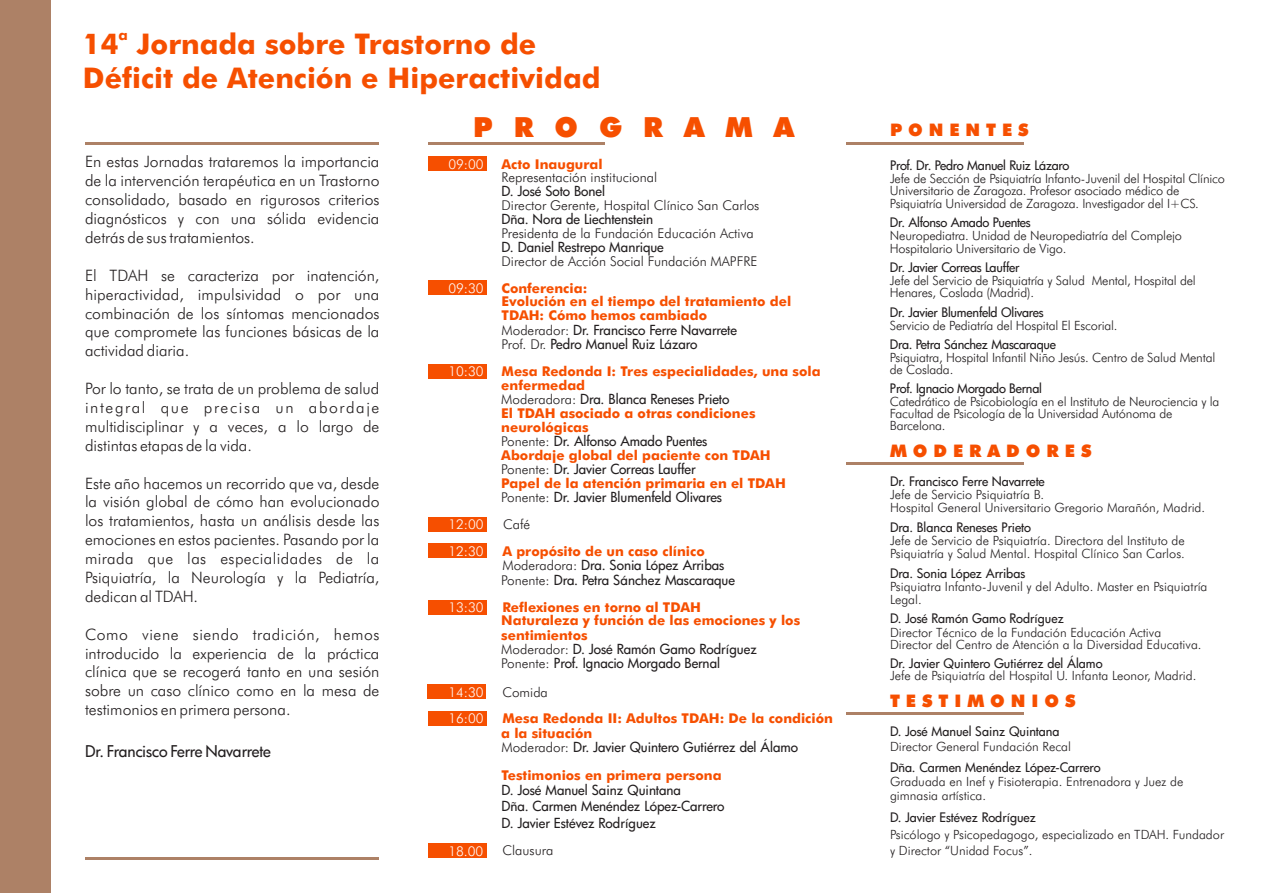
<style>
.page{position:relative;width:1263px;height:893px;background:#fff}
.page>*{position:absolute;margin:0;border:0;box-sizing:border-box;transform-origin:0 0}
.t1{font:700 28.5px/34.3px "Futura BT";color:#f64f00}
.t2{font:900 27.75px "Futura BT";letter-spacing:.76em;color:#f64f00}
.t3{font:900 17.25px "Futura BT";letter-spacing:.345em;color:#f64f00}
.t4{font:300 15.75px/18.9px "Futura BT";color:#231f20;text-align:justify}
.t5{font:500 15.75px "Futura";letter-spacing:-.01em;color:#231f20}
.t6{font:700 14.25px "Futura BT";color:#f64f00}
.t7{font:500 13.5px/14.5px "Futura";color:#231f20}
.t8{font:700 13.5px/14px "Futura BT";color:#f64f00}
.t9{font:300 13.5px "Futura BT";color:#231f20}
.t10{font:300 13.5px/26.5px "Futura BT";color:#fff}
.t11{font:300 12.75px/12.5px "Futura BT";letter-spacing:-.015em;color:#231f20}
.t12{font:500 12.75px "Futura";letter-spacing:-.015em;color:#231f20}
.s1{font-family:"Futura BT";font-weight:300}
</style>
<div class="page">
<div style="left:428px;top:600px;width:58px;height:14px;background:#f64f00"></div>
<div style="left:428px;top:843px;width:58px;height:15px;background:#f64f00"></div>
<div style="left:427px;top:684px;width:59px;height:15px;background:#f64f00"></div>
<div style="left:428px;top:711px;width:58px;height:15px;background:#f64f00"></div>
<div style="left:428px;top:543px;width:58px;height:15px;background:#f64f00"></div>
<div style="left:428px;top:517px;width:58px;height:15px;background:#f64f00"></div>
<div style="left:428px;top:365px;width:58px;height:14px;background:#f64f00"></div>
<div style="left:428px;top:280px;width:58px;height:15px;background:#f64f00"></div>
<hr style="left:846px;top:142px;width:177px;height:3px;background:#ad8166">
<hr style="left:846px;top:462px;width:177px;height:3px;background:#ad8166">
<div style="left:0;top:0;width:51px;height:893px;background:#ad8166"></div>
<hr style="left:85px;top:142px;width:293px;height:3px;background:#ad8166">
<hr style="left:85px;top:857px;width:293px;height:3px;background:#ad8166">
<hr style="left:428px;top:142px;width:177px;height:3px;background:#ad8166">
<div style="left:428px;top:156px;width:58px;height:15px;background:#f64f00"></div>
<hr style="left:846px;top:712px;width:177px;height:3px;background:#ad8166">
<h1 class="t1" style="left:83px;top:29px;width:519px">14 Jornada sobre Trastorno de<br>Déficit de Atención e Hiperactividad</h1>
<p class="t6" style="left:119px;top:29px;width:11px">a</p>
<p class="t4" style="left:85px;top:154px;width:296px">En estas Jornadas trataremos la importancia de la intervención terapéutica en un Trastorno consolidado, basado en rigurosos criterios diagnósticos y con una sólida evidencia detrás de sus tratamientos.</p>
<p class="t4" style="left:85px;top:267px;width:296px">El TDAH se caracteriza por inatención, hiperactividad, impulsividad o por una combinación de los síntomas mencionados que compromete las funciones básicas de la actividad diaria.</p>
<p class="t4" style="left:85px;top:380px;width:296px">Por lo tanto, se trata de un problema de salud integral que precisa un abordaje multidisciplinar y a veces, a lo largo de distintas etapas de la vida.</p>
<p class="t4" style="left:85px;top:475px;width:296px">Este año hacemos un recorrido que va, desde la visión global de cómo han evolucionado los tratamientos, hasta un análisis desde las emociones en estos pacientes. Pasando por la mirada que las especialidades de la Psiquiatría, la Neurología y la Pediatría, dedican al TDAH.</p>
<p class="t4" style="left:85px;top:626px;width:296px">Como viene siendo tradición, hemos introducido la experiencia de la práctica clínica que se recogerá tanto en una sesión sobre un caso clínico como en la mesa de testimonios en primera persona.</p>
<p class="t5" style="left:85px;top:745px;width:187px">Dr. Francisco Ferre Navarrete</p>
<h2 class="t2" style="left:473px;top:115px;width:323px">PROGRAMA</h2>
<p class="t10" style="left:448px;top:152px;width:37px">09:00</p>
<p class="t8" style="left:501px;top:158px;width:103px">Acto Inaugural</p>
<p class="t9" style="left:501px;top:172px;width:157px">Representación institucional</p>
<p class="t7" style="left:501px;top:186px;width:105px">D. José Soto Bonel</p>
<p class="t9" style="left:501px;top:200px;width:259px">Director Gerente, Hospital Clínico San Carlos</p>
<p class="t7" style="left:501px;top:214px;width:153px">Dña. Nora de Liechtenstein</p>
<p class="t9" style="left:501px;top:228px;width:254px">Presidenta de la Fundación Educación Activa</p>
<p class="t7" style="left:501px;top:241px;width:164px">D. Daniel Restrepo Manrique</p>
<p class="t9" style="left:501px;top:256px;width:257px">Director de Acción Social Fundación MAPFRE</p>
<p class="t10" style="left:448px;top:276px;width:37px">09:30</p>
<p class="t10" style="left:448px;top:359px;width:37px">10:30</p>
<p class="t10" style="left:448px;top:512px;width:37px">12:00<br>12:30</p>
<p class="t10" style="left:448px;top:595px;width:37px">13:30</p>
<p class="t10" style="left:448px;top:680px;width:37px">14:30<br>16:00</p>
<p class="t10" style="left:448px;top:839px;width:36px">18.00</p>
<p class="t8" style="left:501px;top:282px;width:291px">Conferencia:<br>Evolución en el tiempo del tratamiento del<br>TDAH: Cómo hemos cambiado</p>
<p class="t7" style="left:501px;top:324px;width:237px"><span class="s1">Moderador:</span> Dr. Francisco Ferre Navarrete<br><span class="s1">Prof. Dr.</span> Pedro Manuel Ruiz Lázaro</p>
<p class="t8" style="left:501px;top:366px;width:321px;line-height:13.4px">Mesa Redonda I: Tres especialidades, una sola enfermedad</p>
<p class="t8" style="left:501px;top:407px;width:256px;line-height:14.5px">El TDAH asociado a otras condiciones neurológicas</p>
<p class="t8" style="left:501px;top:442px;width:286px;line-height:27.9px">Abordaje global del paciente con TDAH<br>Papel de la atención primaria en el TDAH</p>
<p class="t7" style="left:501px;top:393px;width:230px"><span class="s1">Moderadora:</span> Dra. Blanca Reneses Prieto</p>
<p class="t7" style="left:501px;top:429px;width:222px;line-height:27.9px"><span class="s1">Ponente:</span> Dr. Alfonso Amado Puentes<br><span class="s1">Ponente:</span> Dr. Javier Correas Lauffer<br><span class="s1">Ponente:</span> Dr. Javier Blumenfeld Olivares</p>
<p class="t9" style="left:503px;top:519px;width:29px">Café</p>
<p class="t7" style="left:501px;top:559px;width:235px"><span class="s1">Moderadora:</span> Dra. Sonia López Arribas<br><span class="s1">Ponente:</span> Dra. Petra Sánchez Mascaraque</p>
<p class="t8" style="left:502px;top:545px;width:204px">A propósito de un caso clínico</p>
<p class="t8" style="left:501px;top:601px;width:300px">Reflexiones en torno al TDAH<br>Naturaleza y función de las emociones y los sentimientos</p>
<p class="t7" style="left:501px;top:643px;width:257px"><span class="s1">Moderador:</span> D. José Ramón Gamo Rodríguez<br><span class="s1">Ponente:</span> Prof. Ignacio Morgado Bernal</p>
<p class="t9" style="left:502px;top:686px;width:47px">Comida</p>
<p class="t8" style="left:501px;top:712px;width:333px;line-height:14.5px">Mesa Redonda II: Adultos TDAH: De la condición a la situación</p>
<p class="t8" style="left:501px;top:770px;width:222px">Testimonios en primera persona</p>
<p class="t7" style="left:501px;top:741px;width:298px"><span class="s1">Moderador:</span> Dr. Javier Quintero Gutiérrez del Álamo</p>
<p class="t7" style="left:501px;top:783px;width:224px;line-height:16.4px">D. José Manuel Sainz Quintana<br>Dña. Carmen Menéndez López-Carrero<br>D. Javier Estévez Rodríguez</p>
<p class="t9" style="left:502px;top:845px;width:53px">Clausura</p>
<h3 class="t3" style="left:890px;top:123px;width:140px">PONENTES</h3>
<p class="t12" style="left:890px;top:161px;width:181px">Prof. Dr. Pedro Manuel Ruiz Lázaro</p>
<p class="t11" style="left:890px;top:173px;width:336px">Jefe de Sección de Psiquiatría Infanto-Juvenil del Hospital Clínico<br>Universitario de Zaragoza. Profesor asociado médico de<br>Psiquiatría Universidad de Zaragoza. Investigador del I+CS.</p>
<p class="t12" style="left:890px;top:218px;width:142px">Dr. Alfonso Amado Puentes</p>
<p class="t11" style="left:890px;top:231px;width:294px">Neuropediatra. Unidad de Neuropediatría del Complejo<br>Hospitalario Universitario de Vigo.</p>
<p class="t12" style="left:890px;top:262px;width:131px">Dr. Javier Correas Lauffer</p>
<p class="t11" style="left:890px;top:275px;width:307px">Jefe del Servicio de Psiquiatría y Salud Mental, Hospital del<br>Henares, Coslada (Madrid).</p>
<p class="t12" style="left:890px;top:307px;width:155px">Dr. Javier Blumenfeld Olivares</p>
<p class="t11" style="left:890px;top:320px;width:229px">Servicio de Pediatría del Hospital El Escorial.</p>
<p class="t12" style="left:890px;top:340px;width:168px">Dra. Petra Sánchez Mascaraque</p>
<p class="t11" style="left:890px;top:352px;width:327px">Psiquiatra, Hospital Infantil Niño Jesús. Centro de Salud Mental de Coslada.</p>
<p class="t12" style="left:890px;top:384px;width:154px">Prof. Ignacio Morgado Bernal</p>
<p class="t11" style="left:890px;top:396px;width:331px">Catedrático de Psicobiología en el Instituto de Neurociencia y la<br>Facultad de Psicología de la Universidad Autónoma de<br>Barcelona.</p>
<h3 class="t3" style="left:890px;top:444px;width:203px">MODERADORES</h3>
<p class="t12" style="left:890px;top:477px;width:156px">Dr. Francisco Ferre Navarrete</p>
<p class="t11" style="left:890px;top:490px;width:317px">Jefe de Servicio Psiquiatría B.<br>Hospital General Universitario Gregorio Marañón, Madrid.</p>
<p class="t12" style="left:890px;top:522px;width:142px">Dra. Blanca Reneses Prieto</p>
<p class="t11" style="left:890px;top:535px;width:296px">Jefe de Servicio de Psiquiatría. Directora del Instituto de<br>Psiquiatría y Salud Mental. Hospital Clínico San Carlos.</p>
<p class="t12" style="left:890px;top:568px;width:137px">Dra. Sonia López Arribas</p>
<p class="t11" style="left:890px;top:581px;width:319px">Psiquiatra Infanto-Juvenil y del Adulto. Master en Psiquiatría<br>Legal.</p>
<p class="t12" style="left:890px;top:614px;width:175px">D. José Ramón Gamo Rodríguez</p>
<p class="t11" style="left:890px;top:627px;width:313px">Director Técnico de la Fundación Educación Activa<br>Director del Centro de Atención a la Diversidad Educativa.</p>
<p class="t12" style="left:890px;top:658px;width:214px">Dr. Javier Quintero Gutiérrez del Álamo</p>
<p class="t11" style="left:890px;top:670px;width:308px">Jefe de Psiquiatría del Hospital U. Infanta Leonor, Madrid.</p>
<h3 class="t3" style="left:890px;top:694px;width:187px">TESTIMONIOS</h3>
<p class="t12" style="left:890px;top:727px;width:171px">D. José Manuel Sainz Quintana</p>
<p class="t11" style="left:890px;top:741px;width:182px">Director General Fundación Recal</p>
<p class="t12" style="left:890px;top:762px;width:212px">Dña. Carmen Menéndez López-Carrero</p>
<p class="t11" style="left:890px;top:776px;width:295px;line-height:14.1px">Graduada en Inef y Fisioterapia. Entrenadora y Juez de gimnasia artística.</p>
<p class="t12" style="left:890px;top:812px;width:148px">D. Javier Estévez Rodríguez</p>
<p class="t11" style="left:890px;top:827px;width:335px;line-height:16.5px">Psicólogo y Psicopedagogo, especializado en TDAH. Fundador y Director “Unidad Focus”.</p>
</div>
